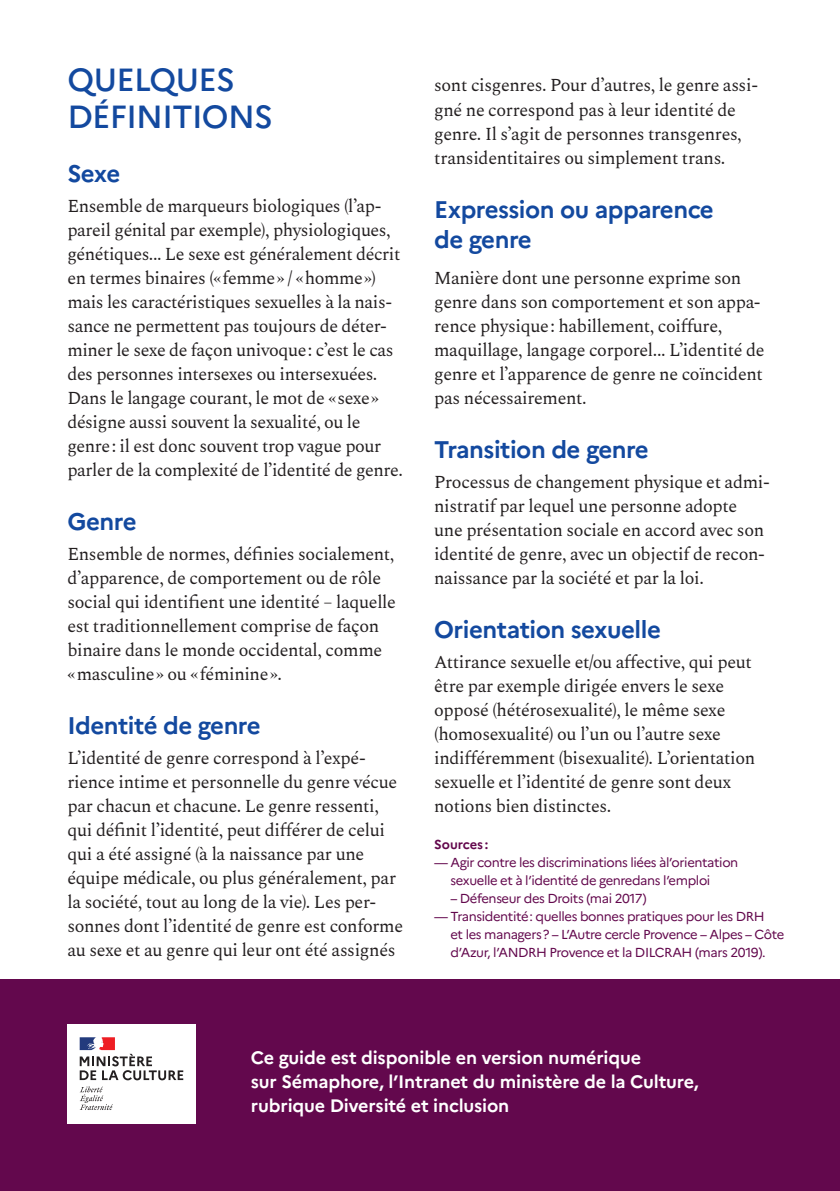
<style>
.page{position:relative;width:840px;height:1191px;background:#fff}
.page>*{position:absolute;margin:0;border:0;box-sizing:border-box;transform-origin:0 0}
._01_Texte_Couverture{font:500 32px/36px "Marianne";letter-spacing:-.02em;color:#13499f}
._01_Chapeau_Marianne{font:700 24px/30px "Marianne";letter-spacing:-.02em;color:#13499f}
._01_Texte-labeur_Spectral{font:18px/24px "Spectral";letter-spacing:-.02em;color:#231f20}
._01_Texte-labeur_Spectral-2{font:700 18px "Marianne";letter-spacing:-.01em;color:#fff}
._02_Texte-labeur_Marianne{font:13px/18px "Marianne";letter-spacing:-.03em;color:#63084d}
._02_Texte-labeur_Marianne-2{font:700 13px "Marianne";letter-spacing:-.005em;color:#63084d}
</style>
<div class="page">
<div style="left:0;top:979px;width:839px;height:212px;background:#63084d"></div>
<div style="left:67px;top:1024px;width:129px;height:99px;background:#fff"></div>
<svg style="left:80px;top:1086px;width:33px;height:24px"></svg>
<svg style="left:80px;top:1037px;width:103px;height:43px"></svg>
<p class="_01_Texte_Couverture" style="left:67px;top:60px;width:207px">QUELQUES<br>DÉFINITIONS</p>
<p class="_01_Chapeau_Marianne" style="left:67px;top:156px;width:54px">Sexe</p>
<p class="_01_Texte-labeur_Spectral" style="left:67px;top:192px;width:337px">Ensemble de marqueurs biologiques (l’ap&shy;pareil génital par exemple), physiologiques, génétiques... Le sexe est généralement décrit en termes binaires (« femme » / « homme ») mais les caractéristiques sexuelles à la nais&shy;sance ne permettent pas toujours de déter&shy;miner le sexe de façon univoque : c’est le cas des personnes intersexes ou intersexuées.<br>Dans le langage courant, le mot de « sexe » désigne aussi souvent la sexualité, ou le genre : il est donc souvent trop vague pour parler de la complexité de l’identité de genre.</p>
<p class="_01_Chapeau_Marianne" style="left:67px;top:504px;width:71px">Genre</p>
<p class="_01_Texte-labeur_Spectral" style="left:67px;top:540px;width:330px">Ensemble de normes, définies socialement, d’apparence, de comportement ou de rôle social qui identifient une identité – laquelle est traditionnellement comprise de façon binaire dans le monde occidental, comme<br>« masculine » ou « féminine ».</p>
<p class="_01_Chapeau_Marianne" style="left:67px;top:708px;width:195px">Identité de genre</p>
<p class="_01_Texte-labeur_Spectral" style="left:67px;top:744px;width:337px">L’identité de genre correspond à l’expé&shy;rience intime et personnelle du genre vécue par chacun et chacune. Le genre ressenti, qui définit l’identité, peut différer de celui qui a été assigné (à la naissance par une équipe médicale, ou plus généralement, par la société, tout au long de la vie). Les per&shy;sonnes dont l’identité de genre est conforme au sexe et au genre qui leur ont été assignés</p>
<p class="_01_Texte-labeur_Spectral" style="left:434px;top:72px;width:325px">sont cisgenres. Pour d’autres, le genre assi&shy;gné ne correspond pas à leur identité de genre. Il s’agit de personnes transgenres, transidentitaires ou simplement trans.</p>
<p class="_01_Chapeau_Marianne" style="left:434px;top:192px;width:281px">Expression ou apparence de genre</p>
<p class="_01_Texte-labeur_Spectral" style="left:434px;top:264px;width:331px">Manière dont une personne exprime son genre dans son comportement et son appa&shy;rence physique : habillement, coiffure, maquillage, langage corporel... L’identité de genre et l’apparence de genre ne coïncident pas nécessairement.</p>
<p class="_01_Chapeau_Marianne" style="left:434px;top:432px;width:216px">Transition de genre</p>
<p class="_01_Texte-labeur_Spectral" style="left:434px;top:468px;width:337px">Processus de changement physique et admi&shy;nistratif par lequel une personne adopte une présentation sociale en accord avec son identité de genre, avec un objectif de recon&shy;naissance par la société et par la loi.</p>
<p class="_01_Chapeau_Marianne" style="left:434px;top:612px;width:228px">Orientation sexuelle</p>
<p class="_01_Texte-labeur_Spectral" style="left:434px;top:648px;width:322px">Attirance sexuelle et/ou affective, qui peut être par exemple dirigée envers le sexe opposé (hétérosexualité), le même sexe (homosexualité) ou l’un ou l’autre sexe indifféremment (bisexualité). L’orientation sexuelle et l’identité de genre sont deux notions bien distinctes.</p>
<p class="_02_Texte-labeur_Marianne-2" style="left:434px;top:834px;width:56px">Sources :</p>
<p class="_02_Texte-labeur_Marianne" style="left:450px;top:852px;width:289px;text-indent:-16px">— Agir contre les discriminations liées àl’orientation sexuelle et à l’identité de genredans l’emploi</p>
<p class="_02_Texte-labeur_Marianne" style="left:450px;top:888px;width:197px">– Défenseur des Droits (mai 2017)</p>
<p class="_02_Texte-labeur_Marianne" style="left:450px;top:906px;width:335px;text-indent:-16px">— Transidentité : quelles bonnes pratiques pour les DRH<br>et les managers ? – L’Autre cercle Provence – Alpes – Côte d’Azur, l’ANDRH Provence et la DILCRAH (mars 2019).</p>
<p class="_01_Texte-labeur_Spectral-2" style="left:251px;top:1043px;width:391px">Ce guide est disponible en version numérique</p>
<p class="_01_Texte-labeur_Spectral-2" style="left:251px;top:1067px;width:449px">sur Sémaphore, l’Intranet du ministère de la Culture,</p>
<p class="_01_Texte-labeur_Spectral-2" style="left:251px;top:1091px;width:260px">rubrique Diversité et inclusion</p>
</div>
